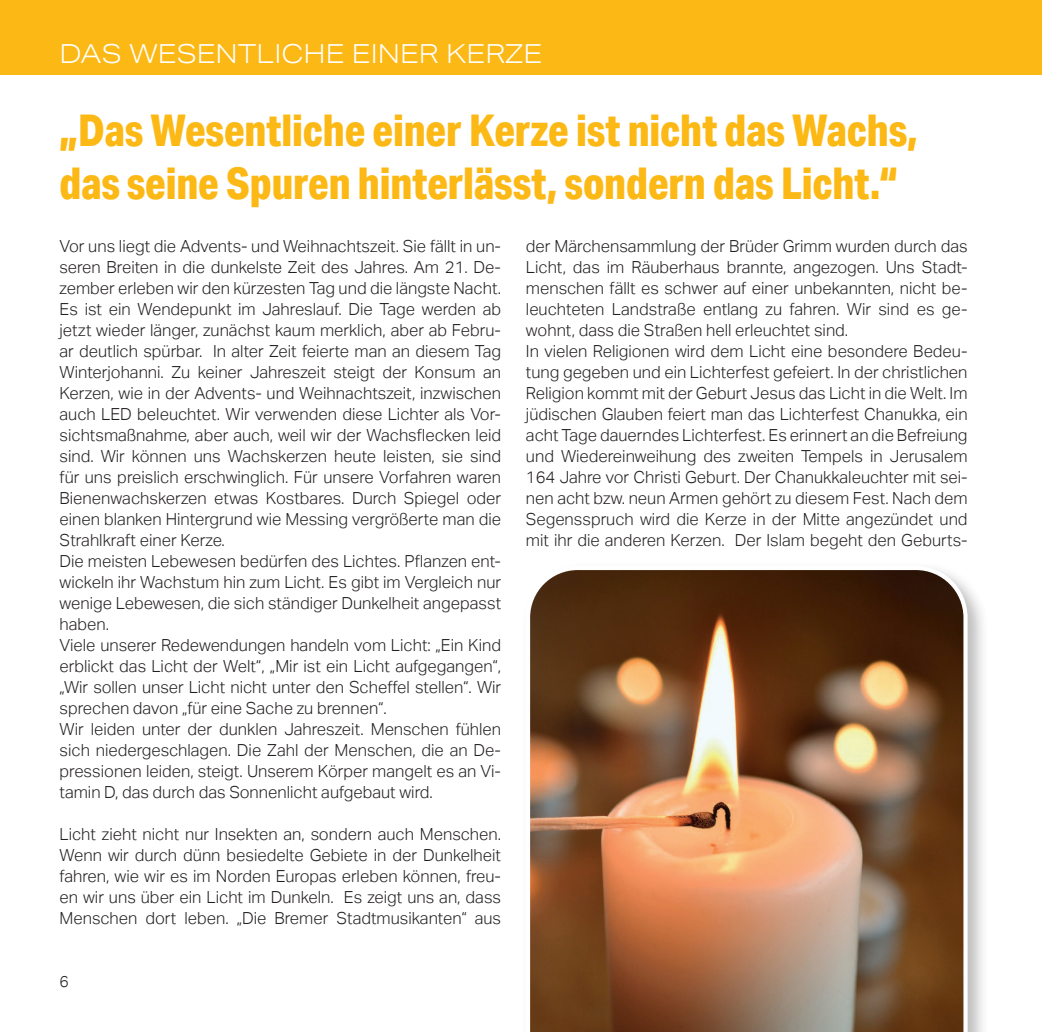
<style>
.page{position:relative;width:1042px;height:1032px;background:#fff}
.page>*{position:absolute;margin:0;border:0;box-sizing:border-box;transform-origin:0 0}
.Fliestext{font:800 43.75px/52.5px "Aktiv Grotesk Cd";color:#fcb814}
._00_Titel_IS{font:300 26.25px "Aktiv Grotesk Ex";color:#fff}
.Fliestext-2{font:300 16.62px/21px "Aktiv Grotesk";color:#231f20;text-align:justify}
.t1{font:300 15.75px "Aktiv Grotesk";color:#231f20}
</style>
<div class="page">
<div style="left:0;top:0;width:1042px;height:74px;background:#fcb814"></div>
<div style="left:521px;top:561px;width:468px;height:471px;background:#231f20;opacity:.3"></div>
<img style="left:524px;top:564px;width:445px;height:468px">
<p class="_00_Titel_IS" style="left:60px;top:39px;width:484px">DAS WESENTLICHE EINER KERZE</p>
<p class="Fliestext" style="left:60px;top:104px;width:860px">„Das Wesentliche einer Kerze ist nicht das Wachs, das seine Spuren hinterlässt, sondern das Licht.“</p>
<p class="Fliestext-2" style="left:60px;top:236px;width:443px">Vor uns liegt die Advents- und Weihnachtszeit. Sie fällt in un&shy;seren Breiten in die dunkelste Zeit des Jahres. Am 21. De&shy;zember erleben wir den kürzesten Tag und die längste Nacht.<br>Es ist ein Wendepunkt im Jahreslauf. Die Tage werden ab jetzt wieder länger, zunächst kaum merklich, aber ab Febru&shy;ar deutlich spürbar. In alter Zeit feierte man an diesem Tag Winterjohanni. Zu keiner Jahreszeit steigt der Konsum an Kerzen, wie in der Advents- und Weihnachtszeit, inzwischen auch LED beleuchtet. Wir verwenden diese Lichter als Vor&shy;sichtsmaßnahme, aber auch, weil wir der Wachsflecken leid sind. Wir können uns Wachskerzen heute leisten, sie sind für uns preislich erschwinglich. Für unsere Vorfahren waren Bienenwachskerzen etwas Kostbares. Durch Spiegel oder einen blanken Hintergrund wie Messing vergrößerte man die Strahlkraft einer Kerze.</p>
<p class="Fliestext-2" style="left:60px;top:551px;width:443px">Die meisten Lebewesen bedürfen des Lichtes. Pflanzen ent&shy;wickeln ihr Wachstum hin zum Licht. Es gibt im Vergleich nur wenige Lebewesen, die sich ständiger Dunkelheit angepasst haben.</p>
<p class="Fliestext-2" style="left:60px;top:635px;width:443px">Viele unserer Redewendungen handeln vom Licht: „Ein Kind erblickt das Licht der Welt“, „Mir ist ein Licht aufgegangen“, „Wir sollen unser Licht nicht unter den Scheffel stellen“. Wir sprechen davon „für eine Sache zu brennen“.</p>
<p class="Fliestext-2" style="left:60px;top:719px;width:443px">Wir leiden unter der dunklen Jahreszeit. Menschen fühlen sich niedergeschlagen. Die Zahl der Menschen, die an De&shy;pressionen leiden, steigt. Unserem Körper mangelt es an Vi&shy;tamin D, das durch das Sonnenlicht aufgebaut wird.</p>
<p class="Fliestext-2" style="left:60px;top:824px;width:443px">Licht zieht nicht nur Insekten an, sondern auch Menschen.<br>Wenn wir durch dünn besiedelte Gebiete in der Dunkelheit fahren, wie wir es im Norden Europas erleben können, freu&shy;en wir uns über ein Licht im Dunkeln. Es zeigt uns an, dass Menschen dort leben. „Die Bremer Stadtmusikanten“ aus</p>
<p class="t1" style="left:60px;top:972px;width:11px">6</p>
<p class="Fliestext-2" style="left:526px;top:236px;width:443px">der Märchensammlung der Brüder Grimm wurden durch das Licht, das im Räuberhaus brannte, angezogen. Uns Stadt&shy;menschen fällt es schwer auf einer unbekannten, nicht be&shy;leuchteten Landstraße entlang zu fahren. Wir sind es ge&shy;wohnt, dass die Straßen hell erleuchtet sind.</p>
<p class="Fliestext-2" style="left:526px;top:341px;width:443px">In vielen Religionen wird dem Licht eine besondere Bedeu&shy;tung gegeben und ein Lichterfest gefeiert. In der christlichen Religion kommt mit der Geburt Jesus das Licht in die Welt. Im jüdischen Glauben feiert man das Lichterfest Chanukka, ein acht Tage dauerndes Lichterfest. Es erinnert an die Befreiung und Wiedereinweihung des zweiten Tempels in Jerusalem 164 Jahre vor Christi Geburt. Der Chanukkaleuchter mit sei&shy;nen acht bzw. neun Armen gehört zu diesem Fest. Nach dem Segensspruch wird die Kerze in der Mitte angezündet und mit ihr die anderen Kerzen. Der Islam begeht den Geburts-</p>
</div>
